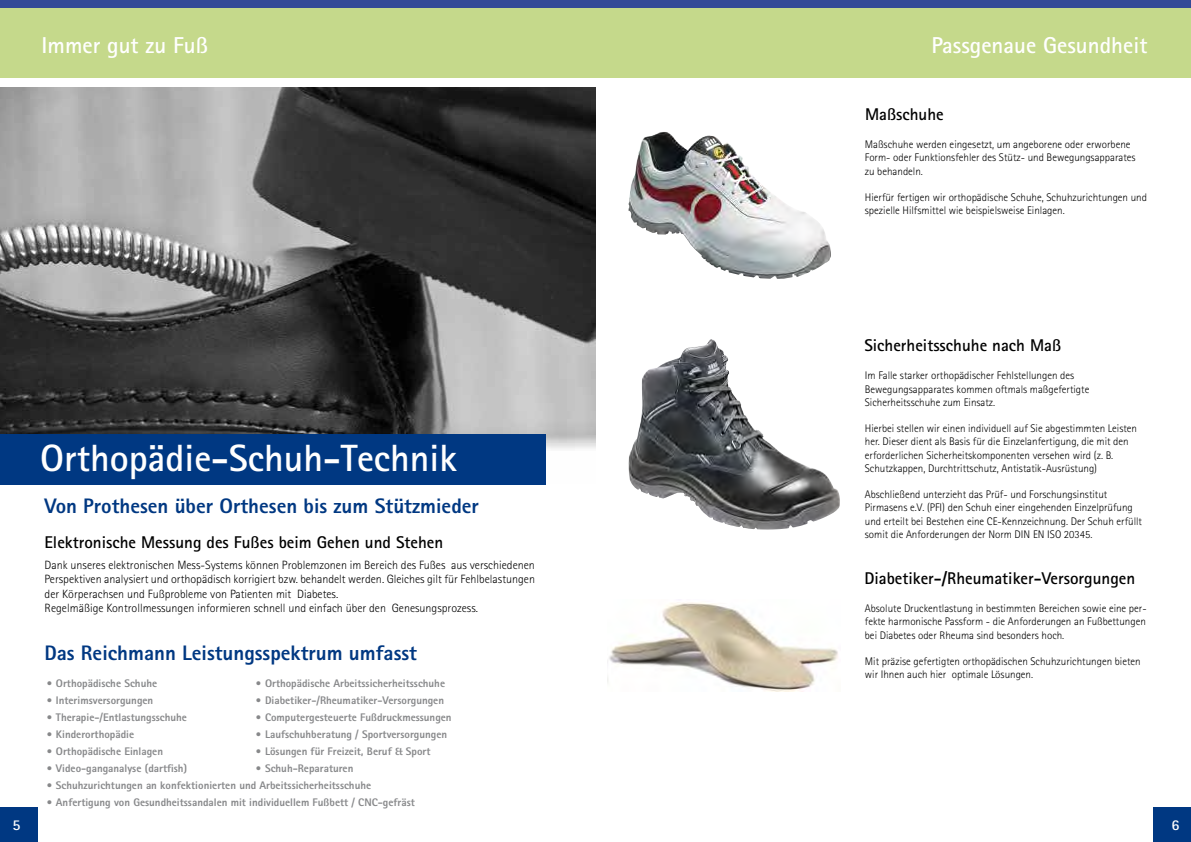
<style>
.page{position:relative;width:1191px;height:842px;background:#fff}
.page>*{position:absolute;margin:0;border:0;box-sizing:border-box;transform-origin:0 0}
.t1{font:700 38px "Rotis Sans Serif";color:#fff}
.t2{font:700 23px "Rotis Sans Serif";color:#fff}
.t3{font:800 21px "Rotis Sans Serif";color:#003882}
.t4{font:700 17px "Rotis Sans Serif";color:#000}
.t5{font:700 15px "Rotis Sans Serif";color:#fff}
.t6{font:300 12px/14.4px "Rotis Sans Serif";color:#000}
.t7{font:300 11px/13.2px "Rotis Sans Serif";color:#000}
.t8{font:800 11px "Rotis Sans Serif";color:#87888a}
</style>
<div class="page">
<div style="left:0;top:0;width:603px;height:8px;background:#334a97"></div>
<div style="left:595px;top:0;width:596px;height:8px;background:#334a97"></div>
<div style="left:0;top:806px;width:38px;height:36px;background:#003882"></div>
<div style="left:1153px;top:806px;width:38px;height:36px;background:#003882"></div>
<img style="left:0;top:87px;width:595px;height:397px">
<div style="left:0;top:434px;width:545px;height:50px;background:#003882"></div>
<img style="left:628px;top:132px;width:203px;height:147px">
<img style="left:628px;top:339px;width:212px;height:191px">
<img style="left:609px;top:602px;width:229px;height:90px">
<div style="left:595px;top:9px;width:596px;height:72px;background:#c5d98b"></div>
<div style="left:0;top:9px;width:595px;height:72px;background:#c5d98b"></div>
<div style="left:0;top:78px;width:1191px;height:8px;background:#fff"></div>
<h2 class="t2" style="left:42px;top:30px;width:168px">Immer gut zu Fuß</h2>
<h2 class="t2" style="left:931px;top:30px;width:217px">Passgenaue Gesundheit</h2>
<h3 class="t4" style="left:865px;top:104px;width:80px">Maßschuhe</h3>
<p class="t7" style="left:865px;top:138px;width:272px">Maßschuhe werden eingesetzt, um angeborene oder erworbene<br>Form- oder Funktionsfehler des Stütz- und Bewegungsapparates zu behandeln.</p>
<p class="t7" style="left:865px;top:191px;width:284px">Hierfür fertigen wir orthopädische Schuhe, Schuhzurichtungen und spezielle Hilfsmittel wie beispielsweise Einlagen.</p>
<h1 class="t1" style="left:40px;top:434px;width:418px">Orthopädie-Schuh-Technik</h1>
<h3 class="t3" style="left:44px;top:492px;width:436px">Von Prothesen über Orthesen bis zum Stützmieder</h3>
<h3 class="t4" style="left:44px;top:531px;width:400px">Elektronische Messung des Fußes beim Gehen und Stehen</h3>
<p class="t6" style="left:45px;top:558px;width:492px">Dank unseres elektronischen Mess-Systems können Problemzonen im Bereich des Fußes aus verschiedenen Perspektiven analysiert und orthopädisch korrigiert bzw. behandelt werden. Gleiches gilt für Fehlbelastungen der Körperachsen und Fußprobleme von Patienten mit Diabetes.<br>Regelmäßige Kontrollmessungen informieren schnell und einfach über den Genesungsprozess.</p>
<h3 class="t3" style="left:44px;top:639px;width:374px">Das Reichmann Leistungsspektrum umfasst</h3>
<p class="t8" style="left:47px;top:676px;width:112px">• Orthopädische Schuhe</p>
<p class="t8" style="left:256px;top:676px;width:191px">• Orthopädische Arbeitssicherheitsschuhe</p>
<p class="t8" style="left:47px;top:693px;width:108px">• Interimsversorgungen</p>
<p class="t8" style="left:256px;top:693px;width:190px">• Diabetiker-/Rheumatiker-Versorgungen</p>
<p class="t8" style="left:47px;top:710px;width:142px">• Therapie-/Entlastungsschuhe</p>
<p class="t8" style="left:256px;top:710px;width:197px">• Computergesteuerte Fußdruckmessungen</p>
<p class="t8" style="left:47px;top:727px;width:89px">• Kinderorthopädie</p>
<p class="t8" style="left:256px;top:727px;width:193px">• Laufschuhberatung / Sportversorgungen</p>
<p class="t8" style="left:47px;top:744px;width:118px">• Orthopädische Einlagen</p>
<p class="t8" style="left:256px;top:744px;width:176px">• Lösungen für Freizeit, Beruf &amp; Sport</p>
<p class="t8" style="left:47px;top:761px;width:142px">• Video-ganganalyse (dartfish)</p>
<p class="t8" style="left:256px;top:761px;width:99px">• Schuh-Reparaturen</p>
<p class="t8" style="left:47px;top:778px;width:326px">• Schuhzurichtungen an konfektionierten und Arbeitssicherheitsschuhe</p>
<p class="t8" style="left:47px;top:795px;width:370px">• Anfertigung von Gesundheitssandalen mit individuellem Fußbett / CNC-gefräst</p>
<h3 class="t4" style="left:864px;top:335px;width:198px">Sicherheitsschuhe nach Maß</h3>
<p class="t7" style="left:865px;top:369px;width:226px">Im Falle starker orthopädischer Fehlstellungen des<br>Bewegungsapparates kommen oftmals maßgefertigte<br>Sicherheitsschuhe zum Einsatz.</p>
<p class="t7" style="left:865px;top:422px;width:274px">Hierbei stellen wir einen individuell auf Sie abgestimmten Leisten her. Dieser dient als Basis für die Einzelanfertigung, die mit den erforderlichen Sicherheitskomponenten versehen wird (z. B.<br>Schutzkappen, Durchtrittschutz, Antistatik-Ausrüstung)</p>
<p class="t7" style="left:865px;top:488px;width:279px">Abschließend unterzieht das Prüf- und Forschungsinstitut Pirmasens e.V. (PFI) den Schuh einer eingehenden Einzelprüfung und erteilt bei Bestehen eine CE-Kennzeichnung. Der Schuh erfüllt somit die Anforderungen der Norm DIN EN ISO 20345.</p>
<h3 class="t4" style="left:864px;top:568px;width:272px">Diabetiker-/Rheumatiker-Versorgungen</h3>
<p class="t7" style="left:865px;top:602px;width:283px;text-align:justify">Absolute Druckentlastung in bestimmten Bereichen sowie eine per&shy;fekte harmonische Passform - die Anforderungen an Fußbettungen bei Diabetes oder Rheuma sind besonders hoch.</p>
<p class="t7" style="left:865px;top:655px;width:277px">Mit präzise gefertigten orthopädischen Schuhzurichtungen bieten wir Ihnen auch hier optimale Lösungen.</p>
<h3 class="t5" style="left:13px;top:815px;width:10px">5</h3>
<h3 class="t5" style="left:1171px;top:815px;width:10px">6</h3>
</div>
